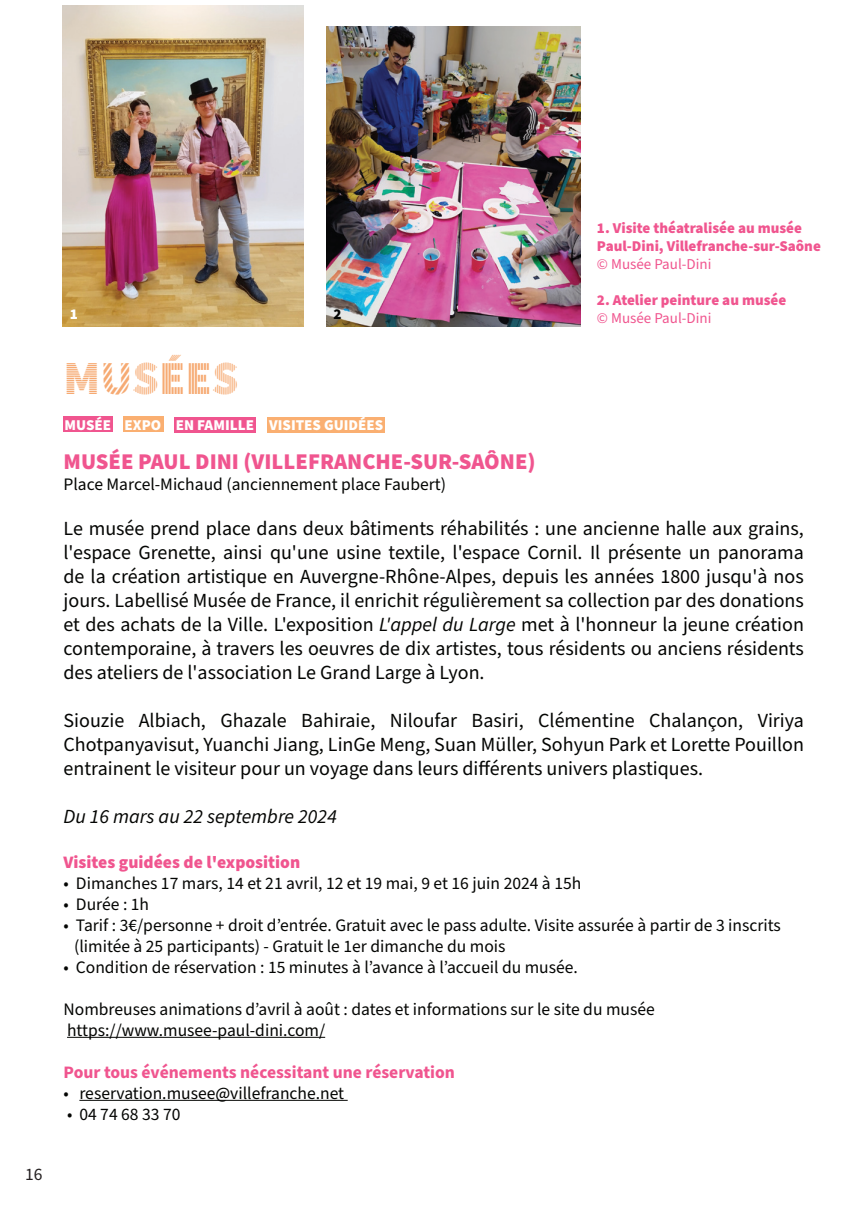
<style>
.page{position:relative;width:851px;height:1205px;background:#fff}
.page>*{position:absolute;margin:0;border:0;box-sizing:border-box;transform-origin:0 0}
.t1{font:900 47.5px "Source Sans Pro DISPLAYV2";color:#f6aa73}
.t2{font:900 22.5px "Source Sans Pro";color:#f0558f}
.t3{font:20px/24px "Source Sans Pro";color:#040503;text-align:justify}
.t4{font:italic 20px "Source Sans Pro";color:#040503}
.t5{font:17.5px "Source Sans Pro";color:#040503}
.t6{font:700 17.5px "Source Sans Pro";color:#f0558f}
.t7{font:900 17.5px "Source Sans Pro";color:#f0558f}
.t8{font:17.5px "Source Sans Pro";color:#231f20}
.t9{font:900 15px/18px "Source Sans Pro";color:#f0558f}
.t10{font:900 15px "Source Sans Pro";color:#fff}
.t11{font:15px "Source Sans Pro";color:#f0558f}
.t12{font:900 15px "Source Sans Pro";color:#040503}
.s1{font-style:italic}
</style>
<div class="page">
<hr style="left:67px;top:1037px;width:258px;height:1px;background:#040503">
<hr style="left:79px;top:1100px;width:268px;height:1px;background:#040503">
<div style="left:267px;top:417px;width:118px;height:15px;background:#faaf71"></div>
<div style="left:64px;top:416px;width:49px;height:16px;background:#f0558f"></div>
<div style="left:123px;top:416px;width:40px;height:16px;background:#faaf71"></div>
<div style="left:174px;top:417px;width:81px;height:15px;background:#f0558f"></div>
<img style="left:62px;top:5px;width:241px;height:322px">
<img style="left:326px;top:26px;width:254px;height:301px">
<p class="t8" style="left:25px;top:1163px;width:19px">16</p>
<p class="t9" style="left:597px;top:219px;width:225px">1. Visite théatralisée au musée<br>Paul-Dini, Villefranche-sur-Saône</p>
<p class="t11" style="left:597px;top:254px;width:116px">© Musée Paul-Dini</p>
<p class="t9" style="left:597px;top:291px;width:191px">2. Atelier peinture au musée</p>
<p class="t10" style="left:70px;top:304px;width:10px">1</p>
<p class="t12" style="left:333px;top:304px;width:10px">2</p>
<p class="t11" style="left:597px;top:308px;width:116px">© Musée Paul-Dini</p>
<p class="t1" style="left:64px;top:353px;width:177px">MUSÉES</p>
<p class="t10" style="left:64px;top:414px;width:48px">MUSÉE</p>
<p class="t10" style="left:124px;top:414px;width:38px">EXPO</p>
<p class="t10" style="left:176px;top:414px;width:80px">EN FAMILLE</p>
<p class="t10" style="left:269px;top:414px;width:116px">VISITES GUIDÉES</p>
<p class="t2" style="left:64px;top:446px;width:473px">MUSÉE PAUL DINI (VILLEFRANCHE-SUR-SAÔNE)</p>
<p class="t5" style="left:64px;top:472px;width:384px">Place Marcel-Michaud (anciennement place Faubert)</p>
<p class="t3" style="left:64px;top:517px;width:741px">Le musée prend place dans deux bâtiments réhabilités : une ancienne halle aux grains, l'espace Grenette, ainsi qu'une usine textile, l'espace Cornil. Il présente un panorama de la création artistique en Auvergne-Rhône-Alpes, depuis les années 1800 jusqu'à nos jours. Labellisé Musée de France, il enrichit régulièrement sa collection par des donations et des achats de la Ville. L'exposition <span class="s1">L'appel du Large</span> met à l'honneur la jeune création contemporaine, à travers les oeuvres de dix artistes, tous résidents ou anciens résidents des ateliers de l'association Le Grand Large à Lyon.</p>
<p class="t3" style="left:64px;top:709px;width:741px">Siouzie Albiach, Ghazale Bahiraie, Niloufar Basiri, Clémentine Chalançon, Viriya Chotpanyavisut, Yuanchi Jiang, LinGe Meng, Suan Müller, Sohyun Park et Lorette Pouillon entrainent le visiteur pour un voyage dans leurs différents univers plastiques.</p>
<p class="t4" style="left:64px;top:803px;width:274px">Du 16 mars au 22 septembre 2024</p>
<p class="t7" style="left:64px;top:850px;width:238px">Visites guidées de l'exposition</p>
<p class="t5" style="left:64px;top:871px;width:519px">• Dimanches 17 mars, 14 et 21 avril, 12 et 19 mai, 9 et 16 juin 2024 à 15h</p>
<p class="t5" style="left:64px;top:892px;width:87px">• Durée : 1h</p>
<p class="t5" style="left:64px;top:913px;width:718px">• Tarif : 3€/personne + droit d’entrée. Gratuit avec le pass adulte. Visite assurée à partir de 3 inscrits</p>
<p class="t5" style="left:74px;top:934px;width:433px">(limitée à 25 participants) - Gratuit le 1er dimanche du mois</p>
<p class="t5" style="left:64px;top:955px;width:516px">• Condition de réservation : 15 minutes à l’avance à l’accueil du musée.</p>
<p class="t5" style="left:64px;top:997px;width:592px">Nombreuses animations d’avril à août : dates et informations sur le site du musée</p>
<p class="t5" style="left:67px;top:1018px;width:259px">https://www.musee-paul-dini.com/</p>
<p class="t6" style="left:64px;top:1060px;width:393px">Pour tous événements nécessitant une réservation</p>
<p class="t5" style="left:64px;top:1081px;width:282px">• reservation.musee@villefranche.net</p>
<p class="t5" style="left:67px;top:1102px;width:115px">• 04 74 68 33 70</p>
</div>
